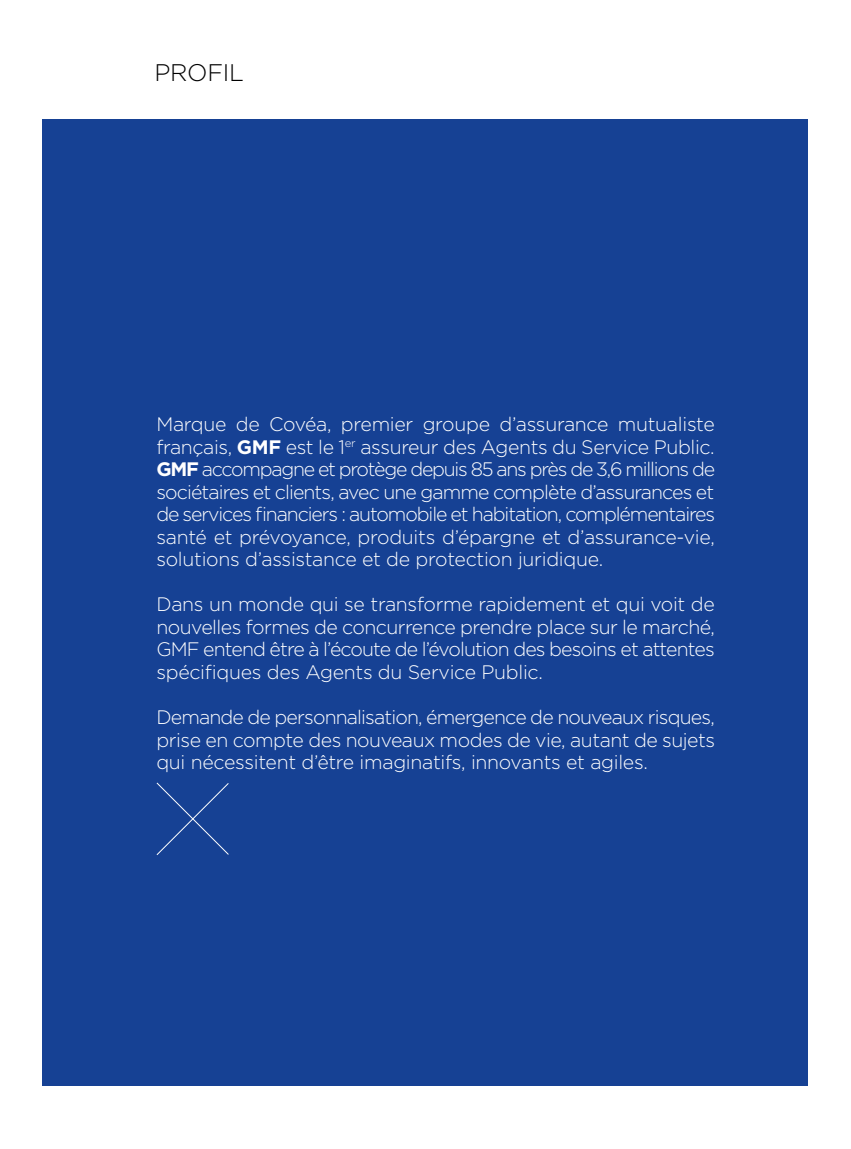
<style>
.page{position:relative;width:851px;height:1149px;background:#fff}
.page>*{position:absolute;margin:0;border:0;box-sizing:border-box;transform-origin:0 0}
.t1{font:300 24px "Gotham";letter-spacing:-.01em;color:#000}
.t2{font:300 19.5px/22.5px "Gotham";letter-spacing:-.015em;color:#fff;text-align:justify}
.sup{font:300 11.4px "Gotham";color:#fff}
.s1{font-weight:700}
</style>
<div class="page">
<div style="left:43px;top:119px;width:765px;height:965px;background:#164194"></div>
<svg style="left:156px;top:782px;width:73px;height:73px"></svg>
<h2 class="t1" style="left:154px;top:57px;width:91px">PROFIL</h2>
<p class="t2" style="left:156px;top:412px;width:560px">Marque de Covéa, premier groupe d’assurance mutualiste français, <span class="s1">GMF</span> est le 1</p>
<p class="t2" style="left:156px;top:435px;width:560px;text-indent:204px">assureur des Agents du Service Public.<br><span class="s1">GMF</span> accompagne et protège depuis 85 ans près de 3,6 millions de sociétaires et clients, avec une gamme complète d’assurances et de services financiers : automobile et habitation, complémentaires santé et prévoyance, produits d’épargne et d’assurance-vie, solutions d’assistance et de protection juridique.</p>
<p class="t2" style="left:156px;top:592px;width:560px">Dans un monde qui se transforme rapidement et qui voit de nouvelles formes de concurrence prendre place sur le marché, GMF entend être à l’écoute de l’évolution des besoins et attentes spécifiques des Agents du Service Public.</p>
<p class="t2" style="left:156px;top:705px;width:560px">Demande de personnalisation, émergence de nouveaux risques, prise en compte des nouveaux modes de vie, autant de sujets qui nécessitent d’être imaginatifs, innovants et agiles.</p>
<p class="sup" style="left:345px;top:436px;width:12px">er</p>
</div>
